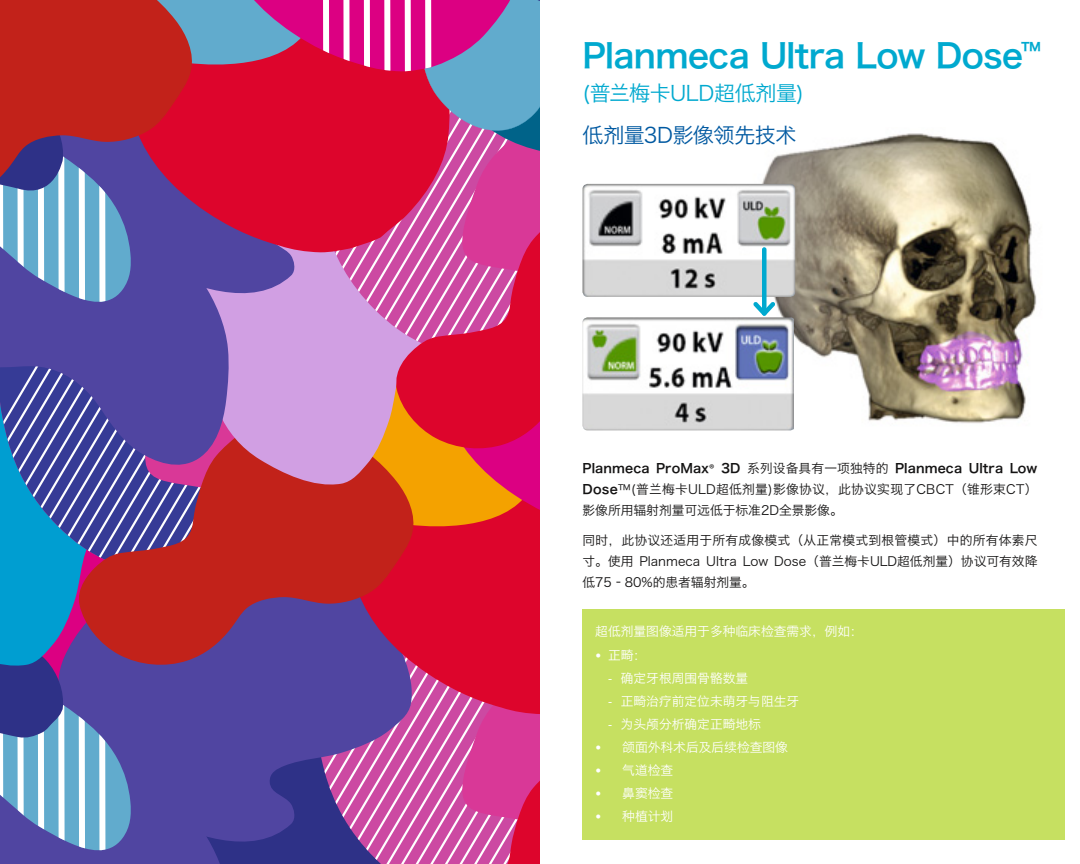
<style>
.page{position:relative;width:1080px;height:864px;background:#fff}
.page>*{position:absolute;margin:0;border:0;box-sizing:border-box;transform-origin:0 0}
.t1{font:33px "Hiragino Sans GB W6 G Bpc EUC H";letter-spacing:-.02em;color:#00a9cf}
.t2{font:21px "Hiragino Sans GB W3 G Bpc EUC H";letter-spacing:-.02em;color:#00a9cf}
.t3{font:21px "Hiragino Sans GB W3 G Bpc EUC H";letter-spacing:-.025em;color:#0059a1}
.t4{font:12.75px/21px "Hiragino Sans GB W3 G Bpc EUC H";color:#141313;text-align:justify}
.t5{font:12.75px "Hiragino Sans GB W3 G Bpc EUC H";color:#fff}
.t6{font:12.75px/21px "Hiragino Sans GB W3 G Bpc EUC H";letter-spacing:.02em;color:#141313}
.t7{font:12.75px "Hiragino Sans GB W6 G Bpc EUC H";letter-spacing:.01em;color:#141313}
.s1{font-family:"Myriad Pro"}
.s2{font-family:"Hiragino Sans GB W3 G Bpc EUC H"}
.s3{font-family:"Hiragino Sans GB W6 G Bpc EUC H"}
.s4{font-family:"The Sans";font-weight:600;font-size:15.3px}
.s5{font-family:"Open Sans"}
</style>
<div class="page">
<svg style="left:230px;top:668px;width:82px;height:191px;background:#47409a"></svg>
<svg style="left:0;top:668px;width:230px;height:196px;background:#5d66ae"></svg>
<svg style="left:312px;top:668px;width:228px;height:196px;background:#b551a0"></svg>
<svg style="left:0;top:570px;width:179px;height:99px;background:#1e83c2"></svg>
<svg style="left:340px;top:570px;width:200px;height:144px;background:#c6194c"></svg>
<svg style="left:76px;top:570px;width:341px;height:98px;background:#992c50"></svg>
<svg style="left:0;top:0;width:540px;height:570px;background:#a94b79"></svg>
<img style="left:742px;top:133px;width:295px;height:298px">
<img style="left:583px;top:317px;width:210px;height:113px">
<img style="left:583px;top:184px;width:212px;height:113px;border-radius:5px">
<div style="left:762px;top:247px;width:5px;height:69px;background:#00a9cf;border-radius:2px"></div>
<svg style="left:753px;top:302px;width:22px;height:14px"></svg>
<div style="left:583px;top:610px;width:482px;height:230px;background:#c6e061"></div>
<h1 class="t1" style="left:583px;top:44px;width:461px">Planmeca Ultra Low Dose<sup>™</sup></h1>
<h2 class="t2" style="left:583px;top:86px;width:223px">(普兰梅卡ULD超低剂量)</h2>
<h2 class="t3" style="left:583px;top:127px;width:215px">低剂量3D影像领先技术</h2>
<p class="t7" style="left:583px;top:463px;width:456px">Planmeca ProMax<span class="s1">®</span> 3D <span class="s2">系列设备具有一项独特的</span> Planmeca Ultra Low</p>
<p class="t6" style="left:583px;top:480px;width:456px"><span class="s3">Dose</span>™(普兰梅卡ULD超低剂量)影像协议，此协议实现了CBCT（锥形束CT）影像所用辐射剂量可远低于标准2D全景影像。</p>
<p class="t4" style="left:583px;top:531px;width:456px">同时，此协议还适用于所有成像模式（从正常模式到根管模式）中的所有体素尺寸。使用 Planmeca Ultra Low Dose（普兰梅卡ULD超低剂量）协议可有效降低75–80%的患者辐射剂量。</p>
<p class="t5" style="left:595px;top:627px;width:269px">超低剂量图像适用于多种临床检查需求，例如：</p>
<p class="t5" style="left:595px;top:650px;width:53px"><span class="s4">•</span> 正畸：</p>
<p class="t5" style="left:608px;top:673px;width:142px"><span class="s5">-</span> 确定牙根周围骨骼数量</p>
<p class="t5" style="left:608px;top:696px;width:193px"><span class="s5">-</span> 正畸治疗前定位未萌牙与阻生牙</p>
<p class="t5" style="left:608px;top:719px;width:155px"><span class="s5">-</span> 为头颅分析确定正畸地标</p>
<p class="t5" style="left:595px;top:743px;width:194px"><span class="s4">•</span> 颌面外科术后及后续检查图像</p>
<p class="t5" style="left:595px;top:766px;width:79px"><span class="s4">•</span> 气道检查</p>
<p class="t5" style="left:595px;top:789px;width:79px"><span class="s4">•</span> 鼻窦检查</p>
<p class="t5" style="left:595px;top:812px;width:79px"><span class="s4">•</span> 种植计划</p>
</div>
